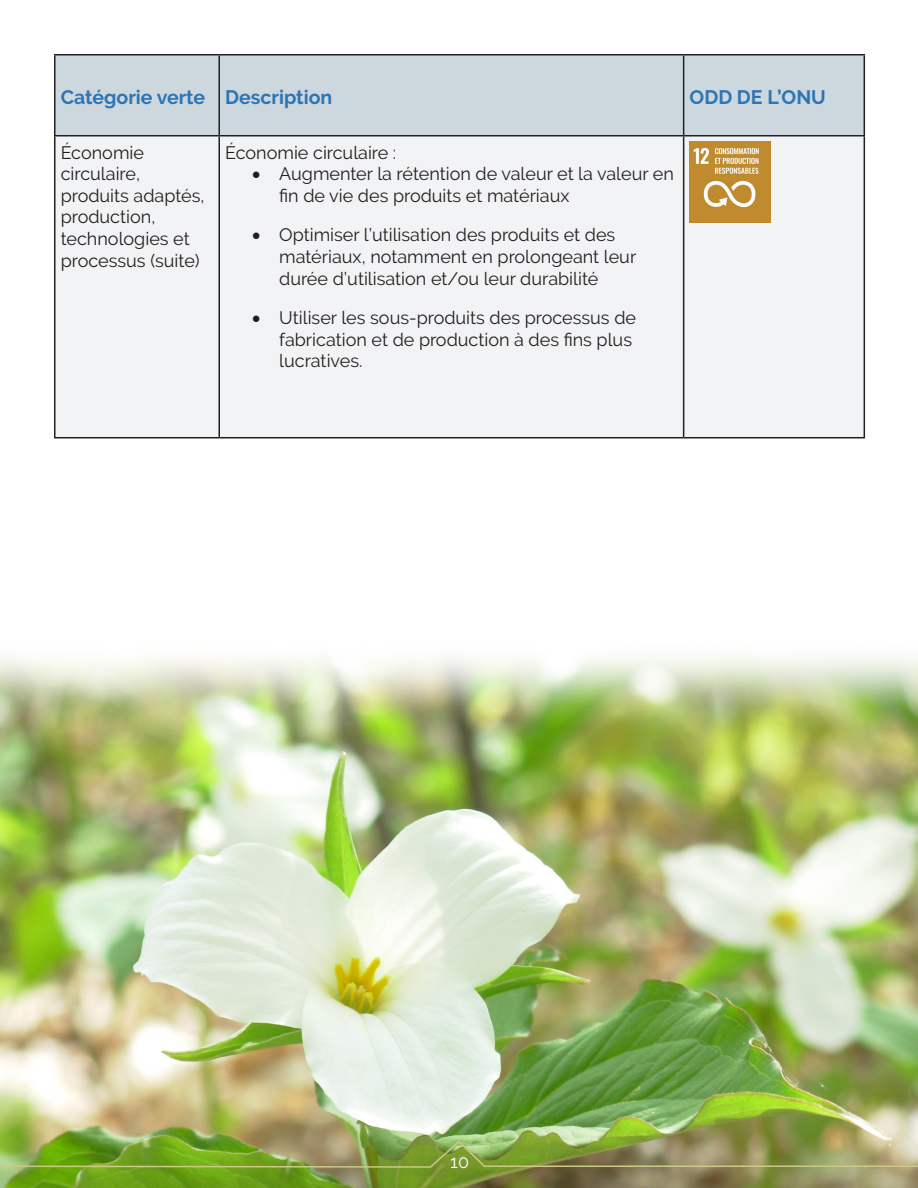
<style>
.page{position:relative;width:918px;height:1188px;background:#fff}
.page>*{position:absolute;margin:0;border:0;box-sizing:border-box;transform-origin:0 0}
.Table_Headers{font:700 19.5px "Raleway";color:#2e74b5}
.Paragraph_Body{font:700 19.5px "Raleway";color:#2e74b5}
.Paragraph_Body-2{font:18px/21.6px "Raleway";color:#231f20}
.t1{font:18px "Raleway";color:#fff}
</style>
<div class="page">
<img style="left:0;top:655px;width:918px;height:533px">
<img style="left:0;top:1139px;width:918px;height:30px">
<div style="left:56px;top:56px;width:808px;height:79px;background:#ccd8de"></div>
<div style="left:56px;top:136px;width:808px;height:301px;background:#f2f3f4"></div>
<hr style="left:54px;top:54px;width:165px;height:2px;background:#231f20">
<hr style="left:54px;top:56px;width:2px;height:79px;background:#231f20">
<hr style="left:219px;top:54px;width:465px;height:2px;background:#231f20">
<hr style="left:218px;top:56px;width:2px;height:79px;background:#231f20">
<hr style="left:684px;top:54px;width:181px;height:2px;background:#231f20">
<hr style="left:683px;top:56px;width:1px;height:79px;background:#231f20">
<hr style="left:864px;top:56px;width:1px;height:79px;background:#231f20">
<hr style="left:54px;top:135px;width:165px;height:1px;background:#231f20">
<hr style="left:54px;top:136px;width:2px;height:301px;background:#231f20">
<hr style="left:219px;top:135px;width:465px;height:1px;background:#231f20">
<hr style="left:218px;top:136px;width:2px;height:301px;background:#231f20">
<hr style="left:684px;top:135px;width:181px;height:1px;background:#231f20">
<hr style="left:683px;top:136px;width:1px;height:301px;background:#231f20">
<hr style="left:864px;top:136px;width:1px;height:301px;background:#231f20">
<hr style="left:54px;top:437px;width:165px;height:1px;background:#231f20">
<hr style="left:219px;top:437px;width:465px;height:1px;background:#231f20">
<hr style="left:684px;top:437px;width:181px;height:1px;background:#231f20">
<img style="left:690px;top:142px;width:81px;height:81px">
<p class="Table_Headers" style="left:61px;top:86px;width:146px">Catégorie verte</p>
<p class="Paragraph_Body" style="left:225px;top:86px;width:109px">Description</p>
<p class="Table_Headers" style="left:690px;top:86px;width:138px">ODD DE L’ONU</p>
<p class="Paragraph_Body-2" style="left:61px;top:141px;width:145px">Économie circulaire, produits adaptés, production, technologies et processus (suite)</p>
<p class="Paragraph_Body-2" style="left:225px;top:141px;width:173px">Économie circulaire :</p>
<p class="Paragraph_Body-2" style="left:279px;top:163px;width:396px;text-indent:-27px">• Augmenter la rétention de valeur et la valeur en fin de vie des produits et matériaux</p>
<p class="Paragraph_Body-2" style="left:279px;top:224px;width:359px;text-indent:-27px">• Optimiser l’utilisation des produits et des matériaux, notamment en prolongeant leur durée d’utilisation et/ou leur durabilité</p>
<p class="Paragraph_Body-2" style="left:279px;top:307px;width:358px;text-indent:-27px">• Utiliser les sous-produits des processus de fabrication et de production à des fins plus lucratives.</p>
<p class="t1" style="left:450px;top:1151px;width:20px">10</p>
</div>
